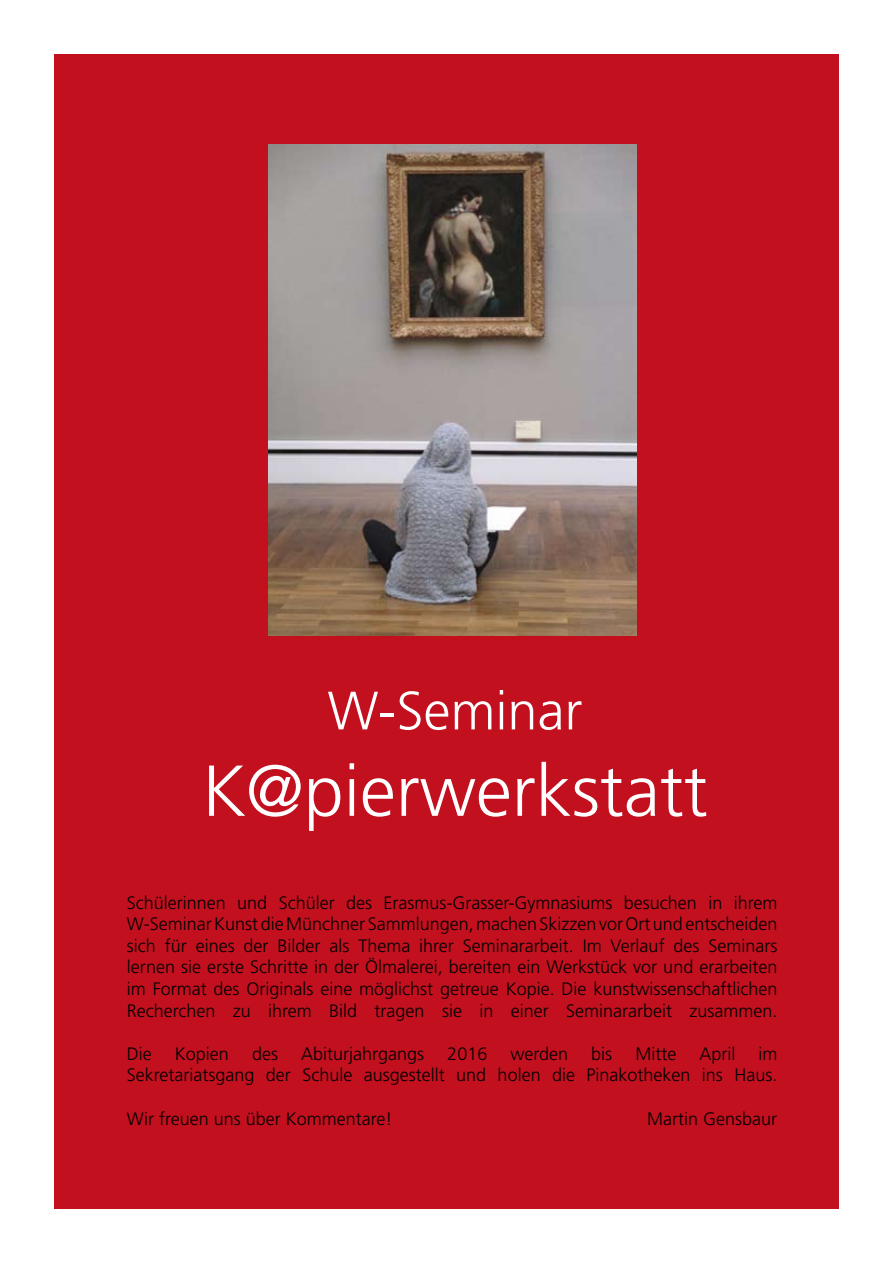
<style>
.page{position:relative;width:893px;height:1263px;background:#fff}
.page>*{position:absolute;margin:0;border:0;box-sizing:border-box;transform-origin:0 0}
.t1{font:300 72px "Frutiger";color:#fff}
.t2{font:300 54px "Frutiger";color:#fff}
.t3{font:300 18px/21.6px "Frutiger";color:#000;text-align:justify}
</style>
<div class="page">
<div style="left:54px;top:54px;width:785px;height:1155px;background:#c2101f"></div>
<img style="left:269px;top:145px;width:368px;height:490px">
<h2 class="t2" style="left:327px;top:680px;width:256px">W-Seminar</h2>
<h1 class="t1" style="left:202px;top:750px;width:507px">K@pierwerkstatt</h1>
<p class="t3" style="left:127px;top:892px;width:652px">Schülerinnen und Schüler des Erasmus-Grasser-Gymnasiums besuchen in ihrem W-Seminar Kunst die Münchner Sammlungen, machen Skizzen vor Ort und entscheiden sich für eines der Bilder als Thema ihrer Seminararbeit. Im Verlauf des Seminars lernen sie erste Schritte in der Ölmalerei, bereiten ein Werkstück vor und erarbeiten im Format des Originals eine möglichst getreue Kopie. Die kunstwissenschaftlichen Recherchen zu ihrem Bild tragen sie in einer Seminararbeit zusammen.</p>
<p class="t3" style="left:127px;top:1043px;width:27px">Die</p>
<p class="t3" style="left:175px;top:1043px;width:56px">Kopien</p>
<p class="t3" style="left:252px;top:1043px;width:28px">des</p>
<p class="t3" style="left:301px;top:1043px;width:125px">Abiturjahrgangs</p>
<p class="t3" style="left:447px;top:1043px;width:42px">2016</p>
<p class="t3" style="left:510px;top:1043px;width:59px">werden</p>
<p class="t3" style="left:591px;top:1043px;width:23px">bis</p>
<p class="t3" style="left:635px;top:1043px;width:42px">Mitte</p>
<p class="t3" style="left:699px;top:1043px;width:38px">April</p>
<p class="t3" style="left:127px;top:1043px;width:652px;text-align:right">im<br>Sekretariatsgang der Schule ausgestellt und holen die Pinakotheken ins Haus.</p>
<p class="t3" style="left:127px;top:1108px;width:267px">Wir freuen uns über Kommentare!</p>
<p class="t3" style="left:647px;top:1108px;width:131px">Martin Gensbaur</p>
</div>
